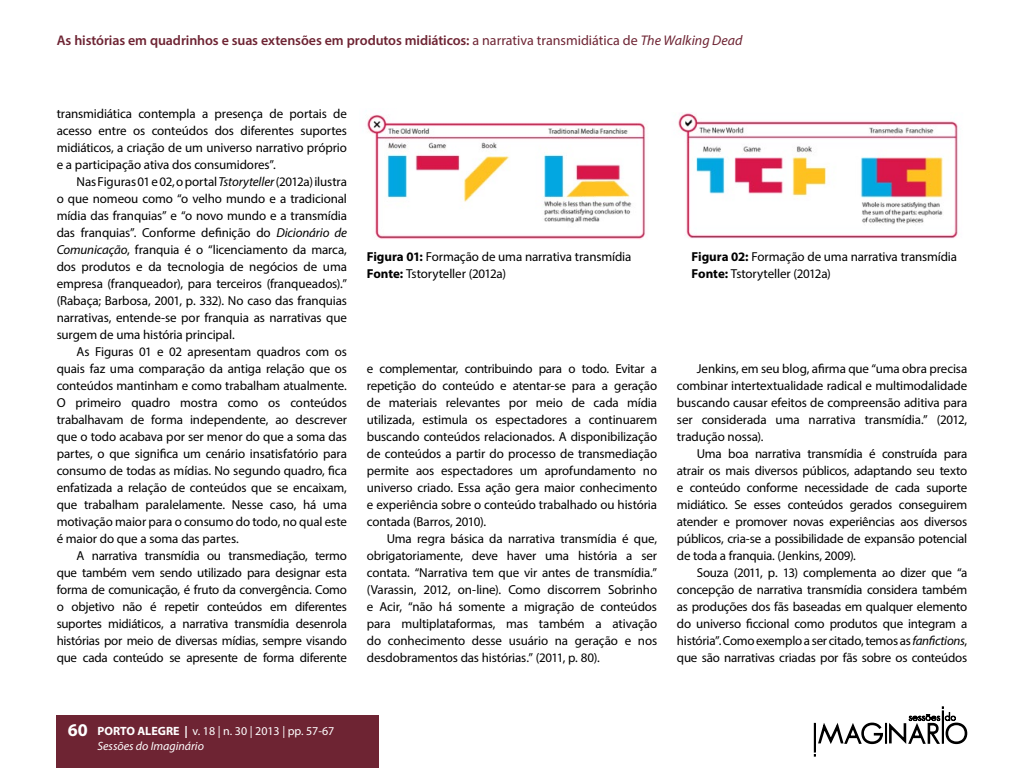
<style>
.page{position:relative;width:1024px;height:768px;background:#fff}
.page>*{position:absolute;margin:0;border:0;box-sizing:border-box;transform-origin:0 0}
.t1{font:600 14px "Myriad Pro";letter-spacing:-.01em;color:#6e2433}
.t2{font:13px/17px "Myriad Pro";letter-spacing:-.01em;color:#000;text-align:justify}
.t3{font:12px/15px "Myriad Pro";color:#fff}
.s1{font-weight:400}
.s2{font-weight:400;font-style:italic}
.s3{font-style:italic}
.s4{font-weight:700}
.s5{font-weight:700;font-size:18px}
</style>
<div class="page">
<div style="left:57px;top:715px;width:322px;height:53px;background:#6e2433"></div>
<svg style="left:814px;top:706px;width:154px;height:51px"></svg>
<img style="left:678px;top:112px;width:280px;height:127px">
<img style="left:367px;top:114px;width:279px;height:125px">
<p class="t1" style="left:57px;top:31px;width:687px">As histórias em quadrinhos e suas extensões em produtos midiáticos: <span class="s1">a narrativa transmidiática de</span> <span class="s2">The Walking Dead</span></p>
<p class="t2" style="left:57px;top:105px;width:292px">transmidiática contempla a presença de portais de acesso entre os conteúdos dos diferentes suportes midiáticos, a criação de um universo narrativo próprio e a participação ativa dos consumidores”.</p>
<p class="t2" style="left:57px;top:173px;width:292px;text-indent:20px">Nas Figuras 01 e 02, o portal <span class="s3">Tstoryteller</span> (2012a) ilustra o que nomeou como “o velho mundo e a tradicional mídia das franquias” e “o novo mundo e a transmídia das franquias”. Conforme definição do <span class="s3">Dicionário de Comunicação</span>, franquia é o “licenciamento da marca, dos produtos e da tecnologia de negócios de uma empresa (franqueador), para terceiros (franqueados).” (Rabaça; Barbosa, 2001, p. 332). No caso das franquias narrativas, entende-se por franquia as narrativas que surgem de uma história principal.</p>
<p class="t2" style="left:57px;top:343px;width:292px;text-indent:20px">As Figuras 01 e 02 apresentam quadros com os quais faz uma comparação da antiga relação que os conteúdos mantinham e como trabalham atualmente.<br>O primeiro quadro mostra como os conteúdos trabalhavam de forma independente, ao descrever que o todo acabava por ser menor do que a soma das partes, o que significa um cenário insatisfatório para consumo de todas as mídias. No segundo quadro, fica enfatizada a relação de conteúdos que se encaixam, que trabalham paralelamente. Nesse caso, há uma motivação maior para o consumo do todo, no qual este é maior do que a soma das partes.</p>
<p class="t2" style="left:57px;top:547px;width:292px;text-indent:20px">A narrativa transmídia ou transmediação, termo que também vem sendo utilizado para designar esta forma de comunicação, é fruto da convergência. Como o objetivo não é repetir conteúdos em diferentes suportes midiáticos, a narrativa transmídia desenrola histórias por meio de diversas mídias, sempre visando que cada conteúdo se apresente de forma diferente</p>
<p class="t2" style="left:367px;top:248px;width:266px"><span class="s4">Figura 01:</span> Formação de uma narrativa transmídia<br><span class="s4">Fonte:</span> Tstoryteller (2012a)</p>
<p class="t2" style="left:692px;top:248px;width:267px"><span class="s4">Figura 02:</span> Formação de uma narrativa transmídia<br><span class="s4">Fonte:</span> Tstoryteller (2012a)</p>
<p class="t2" style="left:367px;top:360px;width:292px">e complementar, contribuindo para o todo. Evitar a repetição do conteúdo e atentar-se para a geração de materiais relevantes por meio de cada mídia utilizada, estimula os espectadores a continuarem buscando conteúdos relacionados. A disponibilização de conteúdos a partir do processo de transmediação permite aos espectadores um aprofundamento no universo criado. Essa ação gera maior conhecimento e experiência sobre o conteúdo trabalhado ou história contada (Barros, 2010).</p>
<p class="t2" style="left:367px;top:530px;width:292px;text-indent:20px">Uma regra básica da narrativa transmídia é que, obrigatoriamente, deve haver uma história a ser contata. “Narrativa tem que vir antes de transmídia.” (Varassin, 2012, on-line). Como discorrem Sobrinho e Acir, “não há somente a migração de conteúdos para multiplataformas, mas também a ativação do conhecimento desse usuário na geração e nos desdobramentos das histórias.” (2011, p. 80).</p>
<p class="t2" style="left:677px;top:360px;width:292px;text-indent:20px">Jenkins, em seu blog, afirma que “uma obra precisa combinar intertextualidade radical e multimodalidade buscando causar efeitos de compreensão aditiva para ser considerada uma narrativa transmídia.” (2012, tradução nossa).</p>
<p class="t2" style="left:677px;top:445px;width:292px;text-indent:20px">Uma boa narrativa transmídia é construída para atrair os mais diversos públicos, adaptando seu texto e conteúdo conforme necessidade de cada suporte midiático. Se esses conteúdos gerados conseguirem atender e promover novas experiências aos diversos públicos, cria-se a possibilidade de expansão potencial de toda a franquia. (Jenkins, 2009).</p>
<p class="t2" style="left:677px;top:564px;width:292px;text-indent:20px">Souza (2011, p. 13) complementa ao dizer que “a concepção de narrativa transmídia considera também as produções dos fãs baseadas em qualquer elemento do universo ficcional como produtos que integram a história”. Como exemplo a ser citado, temos as <span class="s3">fanfictions</span>, que são narrativas criadas por fãs sobre os conteúdos</p>
<p class="t3" style="left:97px;top:724px;width:238px;text-indent:-30px"><span class="s5">60</span> <span class="s4">PORTO ALEGRE |</span> v. 18 | n. 30 | 2013 | pp. 57-67<br><span class="s3">Sessões do Imaginário</span></p>
</div>
